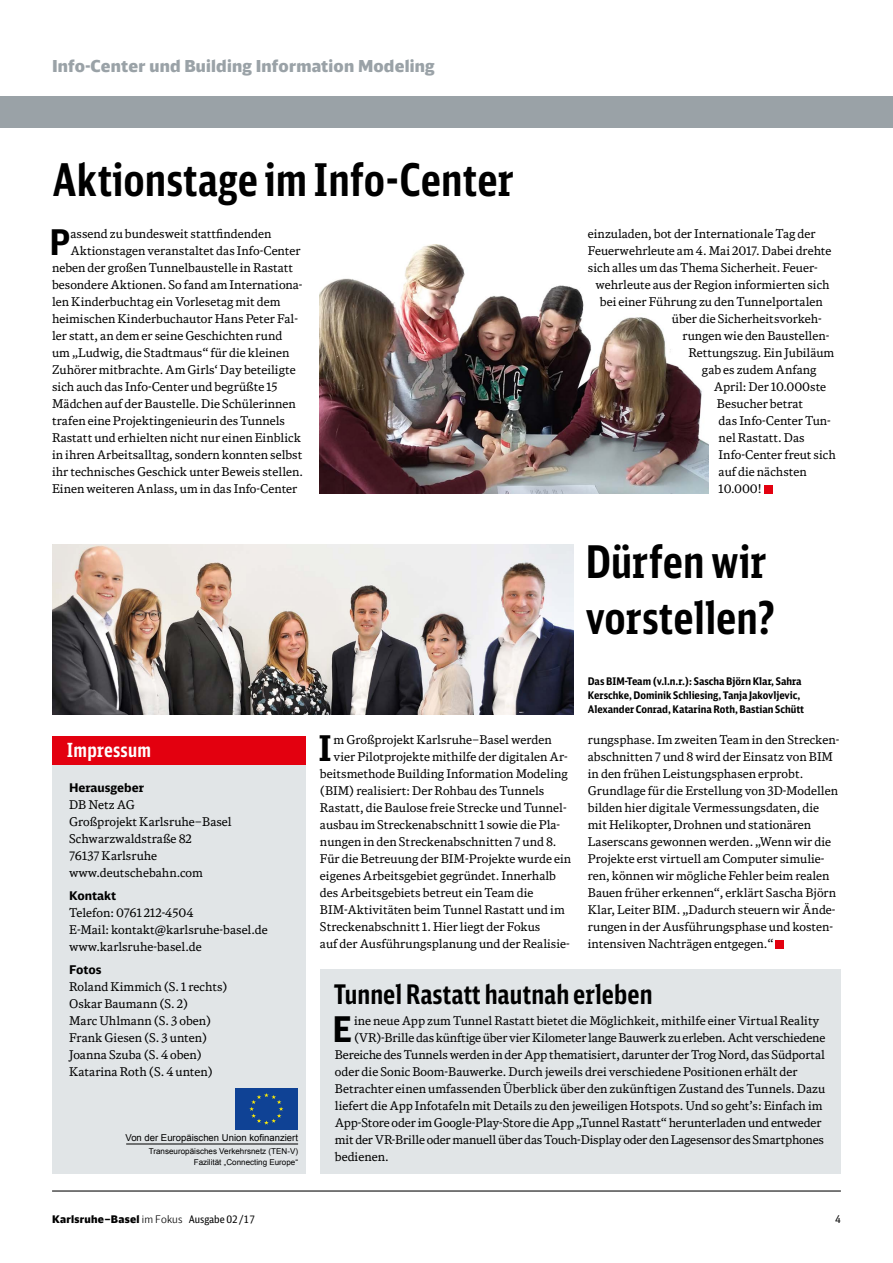
<style>
.page{position:relative;width:893px;height:1263px;background:#fff}
.page>*{position:absolute;margin:0;border:0;box-sizing:border-box;transform-origin:0 0}
.t1{font:700 45px/55.2px "DB Sans Comp";color:#000}
.t2{font:700 35.4px "DB Sans Cond";color:#000}
.t3{font:700 27px "DB Sans Comp";color:#000}
.t4{font:700 19.5px "DB Sans Comp";letter-spacing:.01em;color:#fff}
.t5{font:900 16.5px "DB Head";letter-spacing:.015em;color:#9aa2a7}
.t6{font:12px/17px "DB News";color:#000}
.t7{font:700 12px "DB Sans";color:#000}
.t8{font:700 10.5px/14.1px "DB Sans Cond";color:#000}
.t9{font:900 10.5px "DB Head";letter-spacing:.025em;color:#000}
.t10{font:10.5px "DB Sans Cond";color:#000}
.t11{font:9.45px "Arial";color:#000}
.t12{font:8.1px/11.4px "Arial";color:#000;text-align:right}
.s1{font-weight:300}
.s2{font-family:"DB Sans Cond";font-weight:400}
</style>
<div class="page">
<div style="left:320px;top:969px;width:521px;height:205px;background:#e1e5e7"></div>
<div style="left:52px;top:736px;width:253px;height:29px;background:#e3000f"></div>
<div style="left:0;top:96px;width:893px;height:32px;background:#9aa2a7"></div>
<img style="left:52px;top:544px;width:521px;height:170px">
<div style="left:52px;top:765px;width:253px;height:409px;background:#e1e5e7"></div>
<hr style="left:126px;top:1143px;width:172px;height:1px;background:#000">
<div style="left:235px;top:1088px;width:63px;height:42px;background:#0f4295"></div>
<svg style="left:249px;top:1093px;width:34px;height:31px"></svg>
<div style="left:775px;top:940px;width:9px;height:8px;background:#e3000f"></div>
<img style="left:320px;top:245px;width:389px;height:248px">
<div style="left:764px;top:485px;width:8px;height:8px;background:#e3000f"></div>
<hr style="left:52px;top:1190px;width:789px;height:1px;background:#000">
<h3 class="t5" style="left:52px;top:56px;width:384px">Info-Center und Building Information Modeling</h3>
<h1 class="t1" style="left:52px;top:151px;width:464px">Aktionstage im Info-Center</h1>
<h2 class="t2" style="left:50px;top:220px;width:22px">P</h2>
<p class="t6" style="left:70px;top:225px;width:202px">assend zu bundesweit stattfindenden</p>
<p class="t6" style="left:70px;top:242px;width:232px">Aktionstagen veranstaltet das Info-Center</p>
<p class="t6" style="left:52px;top:259px;width:243px">neben der großen Tunnelbaustelle in Rastatt</p>
<p class="t6" style="left:52px;top:276px;width:252px">besondere Aktionen. So fand am Internationa-</p>
<p class="t6" style="left:52px;top:293px;width:230px">len Kinderbuchtag ein Vorlesetag mit dem</p>
<p class="t6" style="left:52px;top:310px;width:247px">heimischen Kinderbuchautor Hans Peter Fal-</p>
<p class="t6" style="left:52px;top:327px;width:232px">ler statt, an dem er seine Geschichten rund</p>
<p class="t6" style="left:52px;top:344px;width:239px">um „Ludwig, die Stadtmaus“ für die kleinen</p>
<p class="t6" style="left:52px;top:361px;width:245px">Zuhörer mitbrachte. Am Girls‘ Day beteiligte</p>
<p class="t6" style="left:52px;top:378px;width:227px">sich auch das Info-Center und begrüßte 15</p>
<p class="t6" style="left:52px;top:395px;width:245px">Mädchen auf der Baustelle. Die Schülerinnen</p>
<p class="t6" style="left:52px;top:412px;width:235px">trafen eine Projektingenieurin des Tunnels</p>
<p class="t6" style="left:52px;top:429px;width:250px">Rastatt und erhielten nicht nur einen Einblick</p>
<p class="t6" style="left:52px;top:446px;width:252px">in ihren Arbeitsalltag, sondern konnten selbst</p>
<p class="t6" style="left:52px;top:463px;width:252px">ihr technisches Geschick unter Beweis stellen.</p>
<p class="t6" style="left:52px;top:480px;width:247px">Einen weiteren Anlass, um in das Info-Center</p>
<p class="t6" style="left:588px;top:225px;width:245px">einzuladen, bot der Internationale Tag der<br>Feuerwehrleute am 4. Mai 2017. Dabei drehte sich alles um das Thema Sicherheit. Feuer-</p>
<p class="t6" style="left:595px;top:276px;width:236px">wehrleute aus der Region informierten sich</p>
<p class="t6" style="left:600px;top:293px;width:224px">bei einer Führung zu den Tunnelportalen</p>
<p class="t6" style="left:672px;top:310px;width:151px">über die Sicherheitsvorkeh-</p>
<p class="t6" style="left:682px;top:327px;width:148px">rungen wie den Baustellen-</p>
<p class="t6" style="left:688px;top:344px;width:147px">Rettungszug. Ein Jubiläum</p>
<p class="t6" style="left:702px;top:361px;width:116px">gab es zudem Anfang</p>
<p class="t6" style="left:714px;top:378px;width:114px">April: Der 10.000ste</p>
<p class="t6" style="left:717px;top:395px;width:88px">Besucher betrat</p>
<p class="t6" style="left:719px;top:412px;width:114px">das Info-Center Tun-</p>
<p class="t6" style="left:719px;top:429px;width:88px">nel Rastatt. Das</p>
<p class="t6" style="left:719px;top:446px;width:119px">Info-Center freut sich</p>
<p class="t6" style="left:719px;top:463px;width:90px">auf die nächsten</p>
<p class="t6" style="left:719px;top:480px;width:45px">10.000!</p>
<h1 class="t1" style="left:585px;top:534px;width:191px">Dürfen wir vorstellen?</h1>
<p class="t8" style="left:588px;top:674px;width:218px">Das BIM-Team (v.l.n.r.): Sascha Björn Klar, Sahra<br>Kerschke, Dominik Schliesing, Tanja Jakovljevic,<br>Alexander Conrad, Katarina Roth, Bastian Schütt</p>
<h3 class="t4" style="left:67px;top:738px;width:86px">Impressum</h3>
<p class="t7" style="left:69px;top:780px;width:76px">Herausgeber</p>
<p class="t6" style="left:69px;top:796px;width:164px">DB Netz AG<br>Großprojekt Karlsruhe–Basel<br>Schwarzwaldstraße 82<br>76137 Karlsruhe www.deutschebahn.com</p>
<p class="t7" style="left:69px;top:888px;width:49px">Kontakt</p>
<p class="t6" style="left:69px;top:904px;width:200px">Telefon: 0761 212-4504<br>E-Mail: kontakt@karlsruhe-basel.de www.karlsruhe-basel.de</p>
<p class="t7" style="left:69px;top:962px;width:34px">Fotos</p>
<p class="t6" style="left:69px;top:978px;width:160px">Roland Kimmich (S. 1 rechts)<br>Oskar Baumann (S. 2)<br>Marc Uhlmann (S. 3 oben)<br>Frank Giesen (S. 3 unten)<br>Joanna Szuba (S. 4 oben)<br>Katarina Roth (S. 4 unten)</p>
<p class="t11" style="left:126px;top:1131px;width:174px">Von der Europäischen Union kofinanziert</p>
<p class="t12" style="left:149px;top:1145px;width:151px">Transeuropäisches Verkehrsnetz (TEN-V)<br>Fazilität „Connecting Europe“</p>
<h2 class="t2" style="left:319px;top:726px;width:15px">I</h2>
<p class="t6" style="left:334px;top:731px;width:220px">m Großprojekt Karlsruhe–Basel werden</p>
<p class="t6" style="left:588px;top:731px;width:253px">rungsphase. Im zweiten Team in den Strecken&shy;abschnitten 7 und 8 wird der Einsatz von BIM in den frühen Leistungsphasen erprobt.<br>Grundlage für die Erstellung von 3D-Modellen bilden hier digitale Vermessungsdaten, die mit Helikopter, Drohnen und stationären Laserscans gewonnen werden. „Wenn wir die Projekte erst virtuell am Computer simulie&shy;ren, können wir mögliche Fehler beim realen Bauen früher erkennen“, erklärt Sascha Björn Klar, Leiter BIM. „Dadurch steuern wir Ände&shy;rungen in der Ausführungsphase und kosten&shy;intensiven Nachträgen entgegen.“</p>
<h3 class="t3" style="left:333px;top:977px;width:321px">Tunnel Rastatt hautnah erleben</h3>
<h2 class="t2" style="left:332px;top:1007px;width:21px">E</h2>
<p class="t6" style="left:354px;top:1012px;width:467px">ine neue App zum Tunnel Rastatt bietet die Möglichkeit, mithilfe einer Virtual Reality</p>
<p class="t6" style="left:334px;top:748px;width:236px">vier Pilotprojekte mithilfe der digitalen Ar-</p>
<p class="t6" style="left:320px;top:765px;width:249px">beitsmethode Building Information Modeling</p>
<p class="t6" style="left:320px;top:782px;width:226px">(BIM) realisiert: Der Rohbau des Tunnels</p>
<p class="t6" style="left:320px;top:799px;width:247px">Rastatt, die Baulose freie Strecke und Tunnel-</p>
<p class="t6" style="left:320px;top:816px;width:242px">ausbau im Streckenabschnitt 1 sowie die Pla-</p>
<p class="t6" style="left:320px;top:833px;width:238px">nungen in den Streckenabschnitten 7 und 8.</p>
<p class="t6" style="left:320px;top:850px;width:253px">Für die Betreuung der BIM-Projekte wurde ein</p>
<p class="t6" style="left:320px;top:867px;width:238px">eigenes Arbeitsgebiet gegründet. Innerhalb</p>
<p class="t6" style="left:320px;top:884px;width:215px">des Arbeitsgebiets betreut ein Team die</p>
<p class="t6" style="left:320px;top:901px;width:246px">BIM-Aktivitäten beim Tunnel Rastatt und im</p>
<p class="t6" style="left:320px;top:918px;width:222px">Streckenabschnitt 1. Hier liegt der Fokus</p>
<p class="t6" style="left:320px;top:935px;width:251px">auf der Ausführungsplanung und der Realisie-</p>
<p class="t6" style="left:354px;top:1029px;width:473px">(VR)-Brille das künftige über vier Kilometer lange Bauwerk zu erleben. Acht verschiedene</p>
<p class="t6" style="left:335px;top:1046px;width:492px">Bereiche des Tunnels werden in der App thematisiert, darunter der Trog Nord, das Südportal</p>
<p class="t6" style="left:335px;top:1063px;width:464px">oder die Sonic Boom-Bauwerke. Durch jeweils drei verschiedene Positionen erhält der</p>
<p class="t6" style="left:335px;top:1080px;width:492px">Betrachter einen umfassenden Überblick über den zukünftigen Zustand des Tunnels. Dazu</p>
<p class="t6" style="left:335px;top:1097px;width:489px">liefert die App Infotafeln mit Details zu den jeweiligen Hotspots. Und so geht’s: Einfach im</p>
<p class="t6" style="left:335px;top:1114px;width:488px">App-Store oder im Google-Play-Store die App „Tunnel Rastatt“ herunterladen und entweder</p>
<p class="t6" style="left:335px;top:1131px;width:491px">mit der VR-Brille oder manuell über das Touch-Display oder den Lagesensor des Smartphones</p>
<p class="t6" style="left:335px;top:1148px;width:55px">bedienen.</p>
<p class="t9" style="left:52px;top:1212px;width:205px">Karlsruhe–Basel <span class="s1">im Fokus</span> <span class="s2">Ausgabe 02 /17</span></p>
<p class="t10" style="left:835px;top:1212px;width:7px">4</p>
</div>
